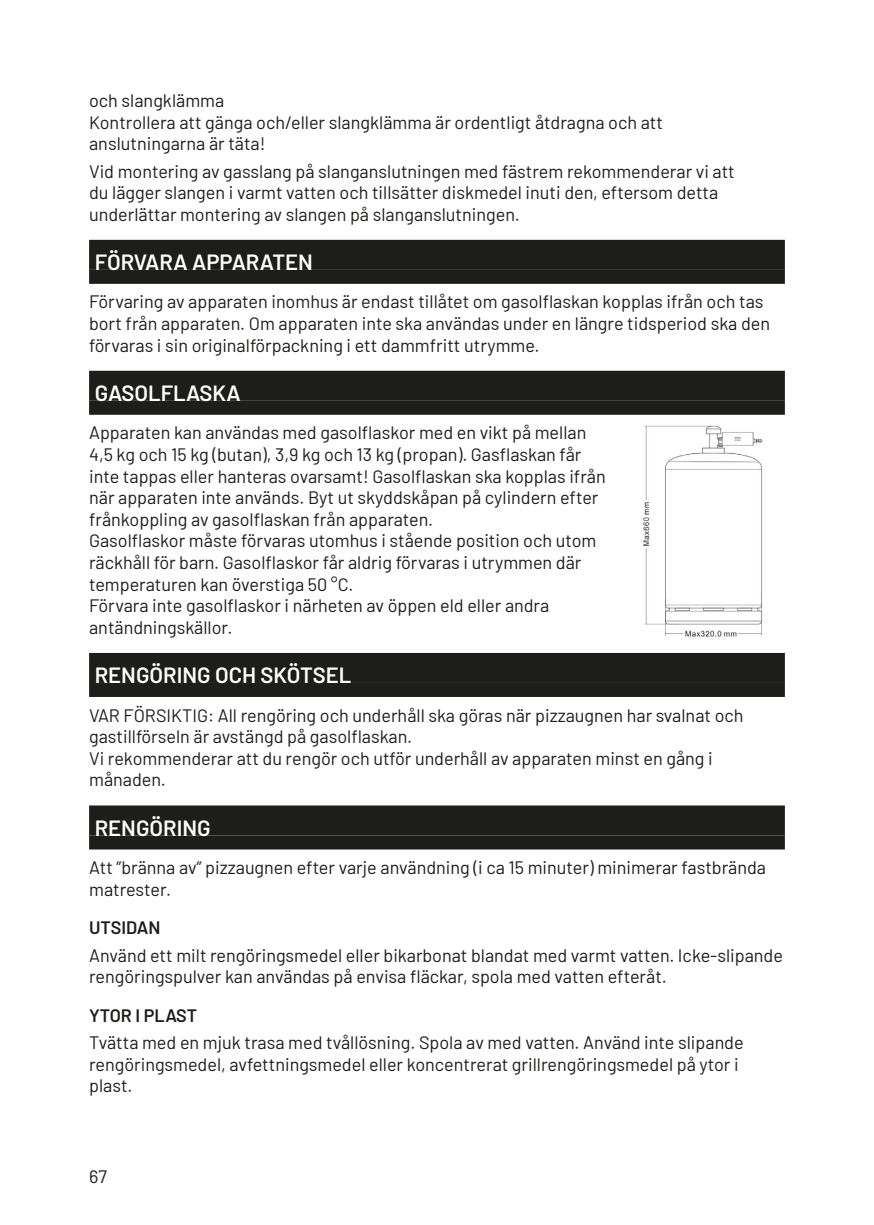
<style>
.page{position:relative;width:874px;height:1225px;background:#fff}
.page>*{position:absolute;margin:0;border:0;box-sizing:border-box;transform-origin:0 0}
.t1{font:600 22px "Barlow";color:#fff}
.t2{font:18px/21.6px "Barlow";color:#1d1d1b}
.t3{font:600 18px "Barlow";color:#1d1d1b}
</style>
<div class="page">
<div style="left:89px;top:240px;width:695px;height:30px;background:#1d1d1b"></div>
<div style="left:89px;top:270px;width:695px;height:14px;background:#1d1d1b"></div>
<div style="left:89px;top:371px;width:695px;height:30px;background:#1d1d1b"></div>
<div style="left:89px;top:401px;width:695px;height:14px;background:#1d1d1b"></div>
<div style="left:89px;top:653px;width:695px;height:30px;background:#1d1d1b"></div>
<div style="left:89px;top:683px;width:695px;height:14px;background:#1d1d1b"></div>
<div style="left:89px;top:805px;width:695px;height:30px;background:#1d1d1b"></div>
<div style="left:89px;top:835px;width:695px;height:14px;background:#1d1d1b"></div>
<img style="left:643px;top:425px;width:120px;height:212px">
<p class="t2" style="left:89px;top:88px;width:575px">och slangklämma<br>Kontrollera att gänga och/eller slangklämma är ordentligt åtdragna och att anslutningarna är täta!</p>
<p class="t2" style="left:89px;top:159px;width:647px">Vid montering av gasslang på slanganslutningen med fästrem rekommenderar vi att du lägger slangen i varmt vatten och tillsätter diskmedel inuti den, eftersom detta underlättar montering av slangen på slanganslutningen.</p>
<p class="t1" style="left:95px;top:246px;width:220px">FÖRVARA APPARATEN</p>
<p class="t2" style="left:89px;top:290px;width:682px">Förvaring av apparaten inomhus är endast tillåtet om gasolflaskan kopplas ifrån och tas bort från apparaten. Om apparaten inte ska användas under en längre tidsperiod ska den förvaras i sin originalförpackning i ett dammfritt utrymme.</p>
<p class="t1" style="left:95px;top:377px;width:147px">GASOLFLASKA</p>
<p class="t2" style="left:89px;top:421px;width:518px">Apparaten kan användas med gasolflaskor med en vikt på mellan 4,5 kg och 15 kg (butan), 3,9 kg och 13 kg (propan). Gasflaskan får inte tappas eller hanteras ovarsamt! Gasolflaskan ska kopplas ifrån när apparaten inte används. Byt ut skyddskåpan på cylindern efter frånkoppling av gasolflaskan från apparaten.<br>Gasolflaskor måste förvaras utomhus i stående position och utom räckhåll för barn. Gasolflaskor får aldrig förvaras i utrymmen där temperaturen kan överstiga 50 °C.<br>Förvara inte gasolflaskor i närheten av öppen eld eller andra antändningskällor.</p>
<p class="t1" style="left:95px;top:659px;width:258px">RENGÖRING OCH SKÖTSEL</p>
<p class="t2" style="left:89px;top:703px;width:655px">VAR FÖRSIKTIG: All rengöring och underhåll ska göras när pizzaugnen har svalnat och gastillförseln är avstängd på gasolflaskan.<br>Vi rekommenderar att du rengör och utför underhåll av apparaten minst en gång i månaden.</p>
<p class="t1" style="left:95px;top:811px;width:117px">RENGÖRING</p>
<p class="t2" style="left:89px;top:855px;width:678px">Att ”bränna av” pizzaugnen efter varje användning (i ca 15 minuter) minimerar fastbrända matrester.</p>
<p class="t3" style="left:89px;top:914px;width:73px">UTSIDAN</p>
<p class="t2" style="left:89px;top:943px;width:695px">Använd ett milt rengöringsmedel eller bikarbonat blandat med varmt vatten. Icke-slipande rengöringspulver kan användas på envisa fläckar, spola med vatten efteråt.</p>
<p class="t3" style="left:89px;top:1002px;width:109px">YTOR I PLAST</p>
<p class="t2" style="left:89px;top:1030px;width:655px">Tvätta med en mjuk trasa med tvållösning. Spola av med vatten. Använd inte slipande rengöringsmedel, avfettningsmedel eller koncentrerat grillrengöringsmedel på ytor i plast.</p>
<p class="t2" style="left:89px;top:1164px;width:19px">67</p>
</div>
